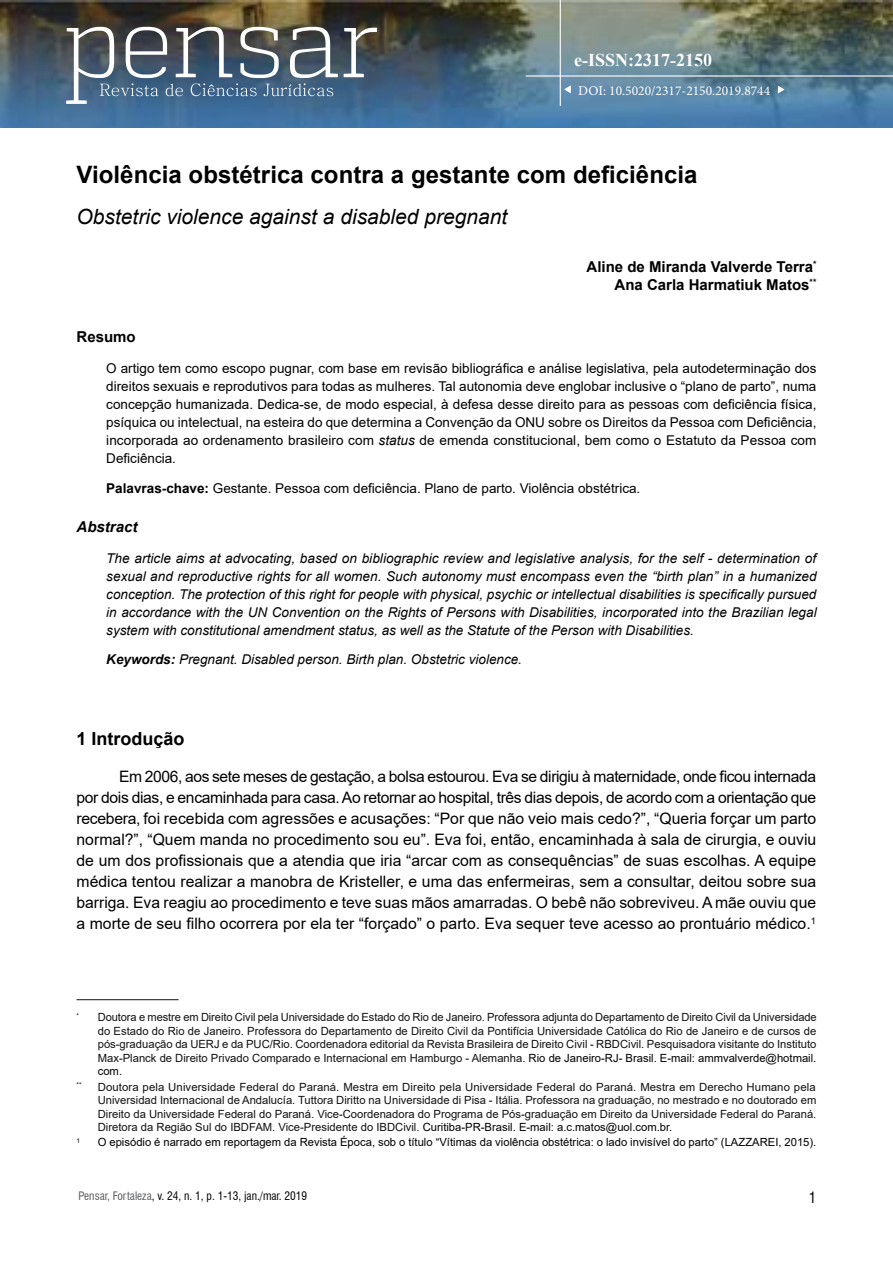
<style>
.page{position:relative;width:893px;height:1263px;background:#fff}
.page>*{position:absolute;margin:0;border:0;box-sizing:border-box;transform-origin:0 0}
.Título_GRANDE{font:700 24px "Arial";color:#000}
.Título_Inglês{font:italic 21px "Arial";color:#000}
.t1{font:700 18px "Times New Roman";color:#fff}
.Subtítulo_-_1{font:700 18px "Arial";color:#000}
.Texto{font:15.75px/21px "Arial";color:#000;text-align:justify}
.Autor{font:700 15px "Arial";color:#000}
.Resumo_Título_Abstra{font:italic 700 15px "Arial";color:#000}
.Resumo_Título{font:700 15px "Arial";color:#000}
.t2{font:condensed 15px "Swiss 721 BT";color:#000}
.Resumo_Texto{font:13.5px/18px "Arial";letter-spacing:.005em;color:#000;text-align:justify}
.Resumo_Texto_Italico{font:italic 13.5px/18px "Arial";color:#000;text-align:justify}
.Palavras-chave{font:13.5px "Arial";color:#000}
.Palavras-chave_Itali{font:italic 13.5px "Arial";color:#000}
.Doi{font:13.5px "Minion Pro";color:#fff}
.t3{font:condensed 11.4px "Swiss 721 BT";color:#000}
.Rodapé{font:11.25px/13.5px "Arial";color:#111;text-align:justify}
.Rodapé-2{font:11.25px "Arial";color:#000}
.Rodapé-3{font:6.6px "Arial";color:#111}
.Rodapé-4{font:6.6px "Arial";color:#000}
.s1{font-style:italic}
.s2{font-weight:700}
.s3{color:#000}
.s4{color:#58595b}
</style>
<div class="page">
<img style="left:0;top:0;width:893px;height:127px">
<svg style="left:564px;top:85px;width:7px;height:8px"></svg>
<svg style="left:778px;top:86px;width:6px;height:8px"></svg>
<hr style="left:560px;top:0;width:1px;height:106px;background:#fff">
<hr style="left:526px;top:75px;width:367px;height:2px;background:#fff">
<svg style="left:66px;top:27px;width:311px;height:77px"></svg>
<hr style="left:77px;top:999px;width:102px;height:1px;background:#111">
<p class="t1" style="left:574px;top:47px;width:139px">e-ISSN:2317-2150</p>
<p class="Doi" style="left:578px;top:82px;width:193px">DOI: 10.5020/2317-2150.2019.8744</p>
<p class="Título_GRANDE" style="left:77px;top:158px;width:622px">Violência obstétrica contra a gestante com deficiência</p>
<p class="Título_Inglês" style="left:77px;top:203px;width:432px">Obstetric violence against a disabled pregnant</p>
<p class="Autor" style="left:586px;top:256px;width:231px">Aline de Miranda Valverde Terra<sup>*</sup></p>
<p class="Autor" style="left:615px;top:274px;width:203px">Ana Carla Harmatiuk Matos<sup>**</sup></p>
<p class="Resumo_Título" style="left:77px;top:326px;width:61px">Resumo</p>
<p class="Resumo_Texto" style="left:106px;top:359px;width:712px">O artigo tem como escopo pugnar, com base em revisão bibliográfica e análise legislativa, pela autodeterminação dos direitos sexuais e reprodutivos para todas as mulheres. Tal autonomia deve englobar inclusive o “plano de parto”, numa concepção humanizada. Dedica-se, de modo especial, à defesa desse direito para as pessoas com deficiência física, psíquica ou intelectual, na esteira do que determina a Convenção da ONU sobre os Direitos da Pessoa com Deficiência, incorporada ao ordenamento brasileiro com <span class="s1">status</span> de emenda constitucional, bem como o Estatuto da Pessoa com Deficiência.</p>
<p class="Palavras-chave" style="left:106px;top:479px;width:536px"><span class="s2">Palavras-chave:</span> Gestante. Pessoa com deficiência. Plano de parto. Violência obstétrica.</p>
<p class="Resumo_Título_Abstra" style="left:77px;top:517px;width:62px">Abstract</p>
<p class="Resumo_Texto_Italico" style="left:106px;top:549px;width:712px">The article aims at advocating, based on bibliographic review and legislative analysis, for the self - determination of sexual and reproductive rights for all women. Such autonomy must encompass even the “birth plan” in a humanized conception. The protection of this right for people with physical, psychic or intellectual disabilities is specifically pursued in accordance with the UN Convention on the Rights of Persons with Disabilities, incorporated into the Brazilian legal system with constitutional amendment status, as well as the Statute of the Person with Disabilities.</p>
<p class="Palavras-chave_Itali" style="left:106px;top:651px;width:417px"><span class="s2">Keywords:</span> Pregnant. Disabled person. Birth plan. Obstetric violence.</p>
<p class="Subtítulo_-_1" style="left:77px;top:726px;width:110px">1 Introdução</p>
<p class="Texto" style="left:77px;top:766px;width:741px;text-indent:43px">Em 2006, aos sete meses de gestação, a bolsa estourou. Eva se dirigiu à maternidade, onde ficou internada por dois dias, e encaminhada para casa. Ao retornar ao hospital, três dias depois, de acordo com a orientação que recebera, foi recebida com agressões e acusações: “Por que não veio mais cedo?”, “Queria forçar um parto normal?”, “Quem manda no procedimento sou eu”. Eva foi, então, encaminhada à sala de cirurgia, e ouviu de um dos profissionais que a atendia que iria “arcar com as consequências” de suas escolhas. A equipe médica tentou realizar a manobra de Kristeller, e uma das enfermeiras, sem a consultar, deitou sobre sua barriga. Eva reagiu ao procedimento e teve suas mãos amarradas. O bebê não sobreviveu. A mãe ouviu que a morte de seu filho ocorrera por ela ter “forçado” o parto. Eva sequer teve acesso ao prontuário médico.<sup>1</sup></p>
<p class="Rodapé" style="left:98px;top:1010px;width:720px;text-indent:-21px"><sup>*</sup> Doutora e mestre em Direito Civil pela Universidade do Estado do Rio de Janeiro. Professora adjunta do Departamento de Direito Civil da Universidade do Estado do Rio de Janeiro. Professora do Departamento de Direito Civil da Pontifícia Universidade Católica do Rio de Janeiro e de cursos de pós-graduação da UERJ e da PUC/Rio. Coordenadora editorial da Revista Brasileira de Direito Civil - RBDCivil. Pesquisadora visitante do Instituto Max-Planck de Direito Privado Comparado e Internacional em Hamburgo - Alemanha. <span class="s3">Rio de Janeiro-RJ- Brasil. E-mail: ammvalverde@hotmail. com.</span></p>
<p class="Rodapé-3" style="left:77px;top:1080px;width:7px">**</p>
<p class="Rodapé" style="left:98px;top:1080px;width:720px">Doutora pela Universidade Federal do Paraná. Mestra em Direito pela Universidade Federal do Paraná. Mestra em Derecho Humano pela Universidad Internacional de Andalucía. Tuttora Diritto na Universidade di Pisa - Itália. Professora na graduação, no mestrado e no doutorado em Direito da Universidade Federal do Paraná. Vice-Coordenadora do Programa de Pós-graduação em Direito da Universidade Federal do Paraná.<br>Diretora da Região Sul do IBDFAM. Vice-Presidente do IBDCivil. <span class="s3">Curitiba-PR-Brasil. E-mail</span>: <span class="s3">a.c.matos@uol.com.br.</span></p>
<p class="Rodapé-4" style="left:77px;top:1136px;width:5px">1</p>
<p class="Rodapé-2" style="left:98px;top:1134px;width:720px">O episódio é narrado em reportagem da Revista Época, sob o título “Vítimas da violência obstétrica: o lado invisível do parto” (LAZZAREI, 2015).</p>
<p class="t3" style="left:79px;top:1189px;width:230px"><span class="s4">Pensar, Fortaleza</span>, v. 24, n. 1, p. 1-13, jan./mar. 2019</p>
<h3 class="t2" style="left:809px;top:1189px;width:9px">1</h3>
</div>
